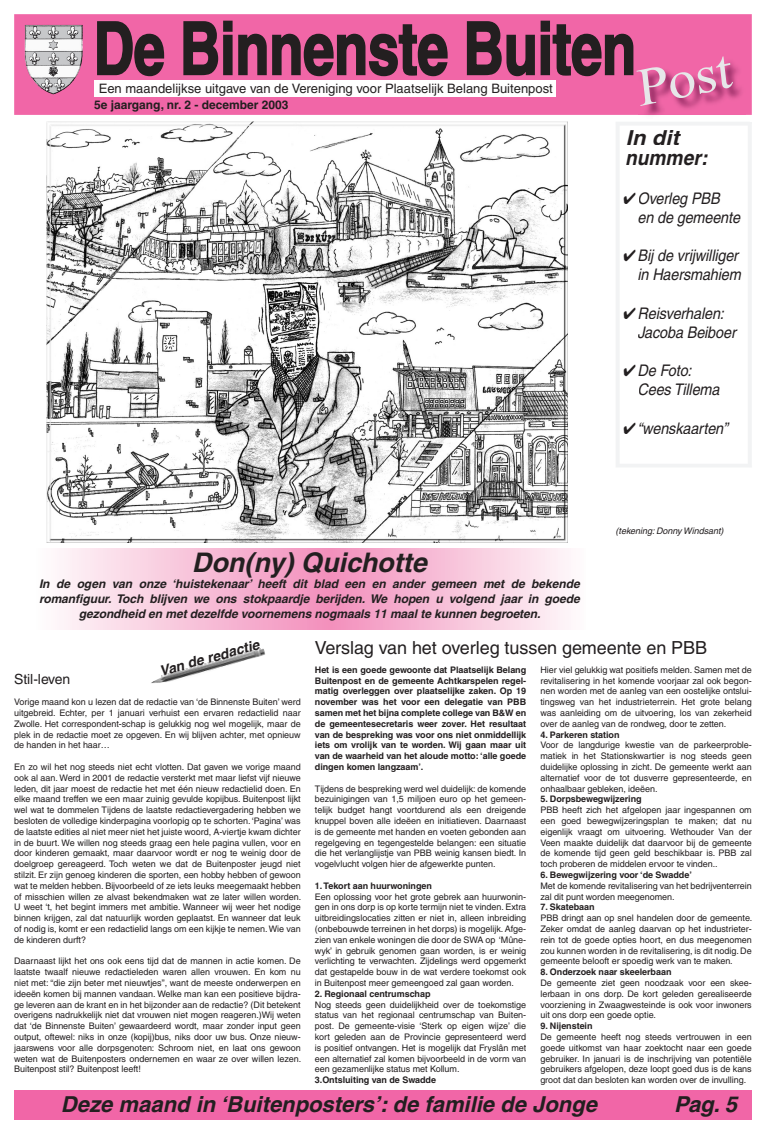
<style>
.page{position:relative;width:766px;height:1134px;background:#fff}
.page>*{position:absolute;margin:0;border:0;box-sizing:border-box;transform-origin:0 0}
.t1{font:700 73px "Helvetica";letter-spacing:-.005em;color:#231f20;scale:.77 1}
.t2{font:53.2px "Times New Roman";color:#e6e7e9;scale:1.06 1}
.t3{font:italic 700 27px "Helvetica";color:#231f20}
.t4{font:italic 700 22px "Helvetica";color:#231f20}
.t5{font:italic 700 20.7px/20.7px "Helvetica";letter-spacing:.005em;color:#231f20;scale:1.06 1}
.t6{font:18px "Helvetica";letter-spacing:-.005em;color:#231f20}
.t7{font:italic 16px/19.2px "Helvetica";letter-spacing:-.01em;color:#231f20;scale:.9 1}
.t8{font:italic 700 14px "Helvetica";color:#231f20}
.t9{font:14px "Helvetica";letter-spacing:-.005em;color:#231f20}
.t10{font:13px "Helvetica";color:#231f20}
.t11{font:italic 700 12px/15px "Helvetica";letter-spacing:-.005em;color:#231f20;text-align:center}
.t12{font:700 12px "Helvetica";color:#231f20}
.t13{font:9px/10.8px "Helvetica";letter-spacing:-.005em;color:#231f20;text-align:justify}
.t14{font:700 9px/10.8px "Helvetica";letter-spacing:-.005em;color:#231f20;text-align:justify}
.t15{font:italic 9px "Helvetica";letter-spacing:-.005em;color:#231f20}
</style>
<div class="page">
<div style="left:14px;top:14px;width:737px;height:101px;background:#f166a7"></div>
<svg style="left:96px;top:20px;width:69px;height:57px;background:#cb598e"></svg>
<svg style="left:182px;top:20px;width:266px;height:57px;background:#cc598e"></svg>
<svg style="left:466px;top:20px;width:168px;height:57px;background:#cc598e"></svg>
<div style="left:94px;top:80px;width:462px;height:16px;background:#fff"></div>
<img style="left:24px;top:25px;width:59px;height:70px">
<img style="left:638px;top:58px;width:107px;height:57px">
<div style="left:14px;top:1090px;width:737px;height:30px;background:#f166a7"></div>
<svg style="left:59px;top:548px;width:510px;height:81px;background:#f7c1d9"></svg>
<img style="left:151px;top:649px;width:114px;height:34px">
<svg style="left:616px;top:122px;width:135px;height:345px"></svg>
<img style="left:47px;top:122px;width:520px;height:421px">
<svg style="left:624px;top:192px;width:11px;height:12px"></svg>
<svg style="left:624px;top:250px;width:11px;height:11px"></svg>
<svg style="left:624px;top:307px;width:11px;height:12px"></svg>
<svg style="left:624px;top:365px;width:11px;height:11px"></svg>
<svg style="left:624px;top:422px;width:11px;height:12px"></svg>
<h1 class="t1" style="left:94px;top:4px;width:706px">De Binnenste Buiten</h1>
<h3 class="t10" style="left:99px;top:80px;width:455px">Een maandelijkse uitgave van de Vereniging voor Plaatselijk Belang Buitenpost</h3>
<h3 class="t12" style="left:94px;top:98px;width:196px">5e jaargang, nr. 2 - december 2003</h3>
<h2 class="t2" style="left:628px;top:54px;width:92px;rotate:-12deg">Post</h2>
<h3 class="t5" style="left:625px;top:127px;width:79px">In dit nummer:</h3>
<h3 class="t7" style="left:637px;top:188px;width:115px">Overleg PBB<br>en de gemeente</h3>
<h3 class="t7" style="left:637px;top:246px;width:116px">Bij de vrijwilliger in Haersmahiem</h3>
<h3 class="t7" style="left:637px;top:303px;width:111px">Reisverhalen:<br>Jacoba Beiboer</h3>
<h3 class="t7" style="left:637px;top:361px;width:93px">De Foto:<br>Cees Tillema</h3>
<h3 class="t7" style="left:637px;top:418px;width:102px">“wenskaarten”</h3>
<p class="t15" style="left:615px;top:525px;width:109px">(tekening: Donny Windsant)</p>
<h3 class="t3" style="left:192px;top:546px;width:236px">Don(ny) Quichotte</h3>
<p class="t11" style="left:39px;top:576px;width:542px">In de ogen van onze ‘huistekenaar’ heeft dit blad een en ander gemeen met de bekende romanfiguur. Toch blijven we ons stokpaardje berijden. We hopen u volgend jaar in goede gezondheid en met dezelfde voornemens nogmaals 11 maal te kunnen begroeten.</p>
<h3 class="t8" style="left:158px;top:663px;width:104px;rotate:-15deg">Van de redactie</h3>
<h3 class="t6" style="left:315px;top:637px;width:393px">Verslag van het overleg tussen gemeente en PBB</h3>
<p class="t13" style="left:540px;top:664px;width:213px">Hier viel gelukkig wat positiefs melden. Samen met de revitalisering in het komende voorjaar zal ook begon&shy;nen worden met de aanleg van een oostelijke ontslui&shy;tingsweg van het industrieterrein. Het grote belang was aanleiding om de uitvoering, los van zekerheid over de aanleg van de rondweg, door te zetten.</p>
<p class="t14" style="left:540px;top:729px;width:81px">4. Parkeren station</p>
<p class="t13" style="left:540px;top:740px;width:213px">Voor de langdurige kwestie van de parkeerproble&shy;matiek in het Stationskwartier is nog steeds geen duidelijke oplossing in zicht. De gemeente werkt aan alternatief voor de tot dusverre gepresenteerde, en onhaalbaar gebleken, ideëen.</p>
<p class="t14" style="left:540px;top:794px;width:103px">5. Dorpsbewegwijzering</p>
<p class="t13" style="left:540px;top:804px;width:213px">PBB heeft zich het afgelopen jaar ingespannen om een goed bewegwijzeringsplan te maken; dat nu eigenlijk vraagt om uitvoering. Wethouder Van der Veen maakte duidelijk dat daarvoor bij de gemeente de komende tijd geen geld beschikbaar is. PBB zal toch proberen de middelen ervoor te vinden..</p>
<p class="t14" style="left:540px;top:869px;width:153px">6. Bewegwijzering voor ‘de Swadde’</p>
<p class="t13" style="left:540px;top:880px;width:213px">Met de komende revitalisering van het bedrijventerrein zal dit punt worden meegenomen.</p>
<p class="t14" style="left:540px;top:902px;width:56px">7. Skatebaan</p>
<p class="t13" style="left:540px;top:912px;width:213px">PBB dringt aan op snel handelen door de gemeente.<br>Zeker omdat de aanleg daarvan op het industrieter&shy;rein tot de goede opties hoort, en dus meegenomen zou kunnen worden in de revitalisering, is dit nodig. De gemeente belooft er spoedig werk van te maken.</p>
<p class="t14" style="left:540px;top:966px;width:132px">8. Onderzoek naar skeelerbaan</p>
<p class="t13" style="left:540px;top:977px;width:213px">De gemeente ziet geen noodzaak voor een skee&shy;lerbaan in ons dorp. De kort geleden gerealiseerde voorziening in Zwaagwesteinde is ook voor inwoners uit ons dorp een goede optie.</p>
<p class="t14" style="left:540px;top:1020px;width:54px">9. Nijenstein</p>
<p class="t13" style="left:540px;top:1031px;width:213px">De gemeente heeft nog steeds vertrouwen in een goede uitkomst van haar zoektocht naar een goede gebruiker. In januari is de inschrijving van potentiële gebruikers afgelopen, deze loopt goed dus is de kans groot dat dan besloten kan worden over de invulling.</p>
<p class="t14" style="left:315px;top:664px;width:213px">Het is een goede gewoonte dat Plaatselijk Belang Buitenpost en de gemeente Achtkarspelen regel&shy;matig overleggen over plaatselijke zaken. Op 19 november was het voor een delegatie van PBB samen met het bijna complete college van B&amp;W en de gemeentesecretaris weer zover. Het resultaat van de bespreking was voor ons niet onmiddellijk iets om vrolijk van te worden. Wij gaan maar uit van de waarheid van het aloude motto: ‘alle goede dingen komen langzaam’.</p>
<p class="t13" style="left:315px;top:783px;width:213px">Tijdens de bespreking werd wel duidelijk: de komende bezuinigingen van 1,5 miljoen euro op het gemeen&shy;telijk budget hangt voortdurend als een dreigende knuppel boven alle ideëen en initiatieven. Daarnaast is de gemeente met handen en voeten gebonden aan regelgeving en tegengestelde belangen: een situatie die het verlanglijstje van PBB weinig kansen biedt. In vogelvlucht volgen hier de afgewerkte punten.</p>
<p class="t14" style="left:315px;top:880px;width:119px">1. Tekort aan huurwoningen</p>
<p class="t13" style="left:315px;top:891px;width:213px">Een oplossing voor het grote gebrek aan huurwonin&shy;gen in ons dorp is op korte termijn niet te vinden. Extra uitbreidingslocaties zitten er niet in, alleen inbreiding (onbebouwde terreinen in het dorps) is mogelijk. Afge&shy;zien van enkele woningen die door de SWA op ‘Mûne&shy;wyk’ in gebruik genomen gaan worden, is er weinig verlichting te verwachten. Zijdelings werd opgemerkt dat gestapelde bouw in de wat verdere toekomst ook in Buitenpost meer gemeengoed zal gaan worden.</p>
<p class="t14" style="left:315px;top:988px;width:117px">2. Regionaal centrumschap</p>
<p class="t13" style="left:315px;top:999px;width:213px">Nog steeds geen duidelijkheid over de toekomstige status van het regionaal centrumschap van Buiten&shy;post. De gemeente-visie ‘Sterk op eigen wijze’ die kort geleden aan de Provincie gepresenteerd werd is positief ontvangen. Het is mogelijk dat Fryslân met een alternatief zal komen bijvoorbeeld in de vorm van een gezamenlijke status met Kollum.</p>
<p class="t14" style="left:315px;top:1074px;width:123px">3.Ontsluiting van de Swadde</p>
<h3 class="t9" style="left:14px;top:670px;width:58px">Stil-leven</h3>
<p class="t13" style="left:14px;top:696px;width:288px">Vorige maand kon u lezen dat de redactie van ‘de Binnenste Buiten’ werd uitgebreid. Echter, per 1 januari verhuist een ervaren redactielid naar Zwolle. Het correspondent-schap is gelukkig nog wel mogelijk, maar de plek in de redactie moet ze opgeven. En wij blijven achter, met opnieuw de handen in het haar…</p>
<p class="t13" style="left:14px;top:761px;width:288px">En zo wil het nog steeds niet echt vlotten. Dat gaven we vorige maand ook al aan. Werd in 2001 de redactie versterkt met maar liefst vijf nieuwe leden, dit jaar moest de redactie het met één nieuw redactielid doen. En elke maand treffen we een maar zuinig gevulde kopijbus. Buitenpost lijkt wel wat te dommelen Tijdens de laatste redactievergadering hebben we besloten de volledige kinderpagina voorlopig op te schorten. ‘Pagina’ was de laatste edities al niet meer niet het juiste woord, A-viertje kwam dichter in de buurt. We willen nog steeds graag een hele pagina vullen, voor en door kinderen gemaakt, maar daarvoor wordt er nog te weinig door de doelgroep gereageerd. Toch weten we dat de Buitenposter jeugd niet stilzit. Er zijn genoeg kinderen die sporten, een hobby hebben of gewoon wat te melden hebben. Bijvoorbeeld of ze iets leuks meegemaakt hebben of misschien willen ze alvast bekendmaken wat ze later willen worden.<br>U weet ‘t, het begint immers met ambitie. Wanneer wij weer het nodige binnen krijgen, zal dat natuurlijk worden geplaatst. En wanneer dat leuk of nodig is, komt er een redactielid langs om een kijkje te nemen. Wie van de kinderen durft?</p>
<p class="t13" style="left:14px;top:956px;width:288px">Daarnaast lijkt het ons ook eens tijd dat de mannen in actie komen. De laatste twaalf nieuwe redactieleden waren allen vrouwen. En kom nu niet met: “die zijn beter met nieuwtjes”, want de meeste onderwerpen en ideeën komen bij mannen vandaan. Welke man kan een positieve bijdra&shy;ge leveren aan de krant en in het bijzonder aan de redactie? (Dit betekent overigens nadrukkelijk niet dat vrouwen niet mogen reageren.)Wij weten dat ‘de Binnenste Buiten’ gewaardeerd wordt, maar zonder input geen output, oftewel: niks in onze (kopij)bus, niks door uw bus. Onze nieuw&shy;jaarswens voor alle dorpsgenoten: Schroom niet, en laat ons gewoon weten wat de Buitenposters ondernemen en waar ze over willen lezen.<br>Buitenpost stil? Buitenpost leeft!</p>
<h3 class="t4" style="left:61px;top:1090px;width:537px">Deze maand in ‘Buitenposters’: de familie de Jonge</h3>
<h3 class="t4" style="left:673px;top:1090px;width:65px">Pag. 5</h3>
</div>
